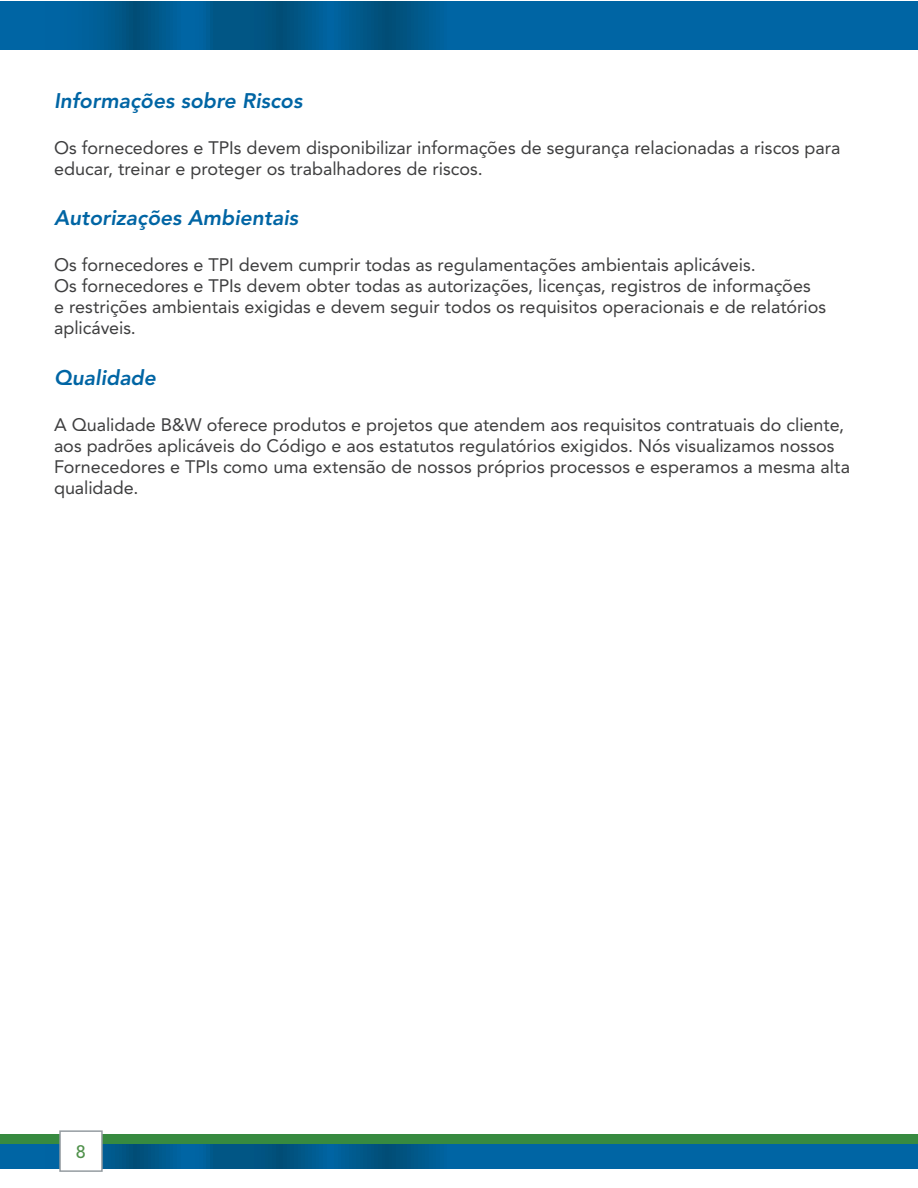
<style>
.page{position:relative;width:918px;height:1188px;background:#fff}
.page>*{position:absolute;margin:0;border:0;box-sizing:border-box;transform-origin:0 0}
.t1{font:italic 800 21px "Avenir LT Std";color:#0065a4}
.t2{font:18px/21px "Avenir LT Std";color:#3e3e3f}
.t3{font:500 18px "Avenir LT Std";color:#50914b}
</style>
<div class="page">
<svg style="left:0;top:2px;width:918px;height:47px;background:#00609a"></svg>
<svg style="left:0;top:1144px;width:917px;height:25px;background:#006099"></svg>
<div style="left:0;top:1135px;width:918px;height:9px;background:#378a40"></div>
<svg style="left:917px;top:1144px;width:1px;height:25px"></svg>
<div style="left:59px;top:1130px;width:44px;height:42px;background:#fff;border:2px solid #959ca1"></div>
<p class="t1" style="left:54px;top:88px;width:250px">Informações sobre Riscos</p>
<p class="t2" style="left:54px;top:137px;width:788px">Os fornecedores e TPIs devem disponibilizar informações de segurança relacionadas a riscos para educar, treinar e proteger os trabalhadores de riscos.</p>
<p class="t1" style="left:54px;top:206px;width:246px">Autorizações Ambientais</p>
<p class="t2" style="left:54px;top:255px;width:774px">Os fornecedores e TPI devem cumprir todas as regulamentações ambientais aplicáveis.<br>Os fornecedores e TPIs devem obter todas as autorizações, licenças, registros de informações<br>e restrições ambientais exigidas e devem seguir todos os requisitos operacionais e de relatórios aplicáveis.</p>
<p class="t1" style="left:54px;top:365px;width:103px">Qualidade</p>
<p class="t2" style="left:54px;top:414px;width:798px">A Qualidade B&amp;W oferece produtos e projetos que atendem aos requisitos contratuais do cliente, aos padrões aplicáveis do Código e aos estatutos regulatórios exigidos. Nós visualizamos nossos Fornecedores e TPIs como uma extensão de nossos próprios processos e esperamos a mesma alta qualidade.</p>
<p class="t3" style="left:76px;top:1141px;width:12px">8</p>
</div>
